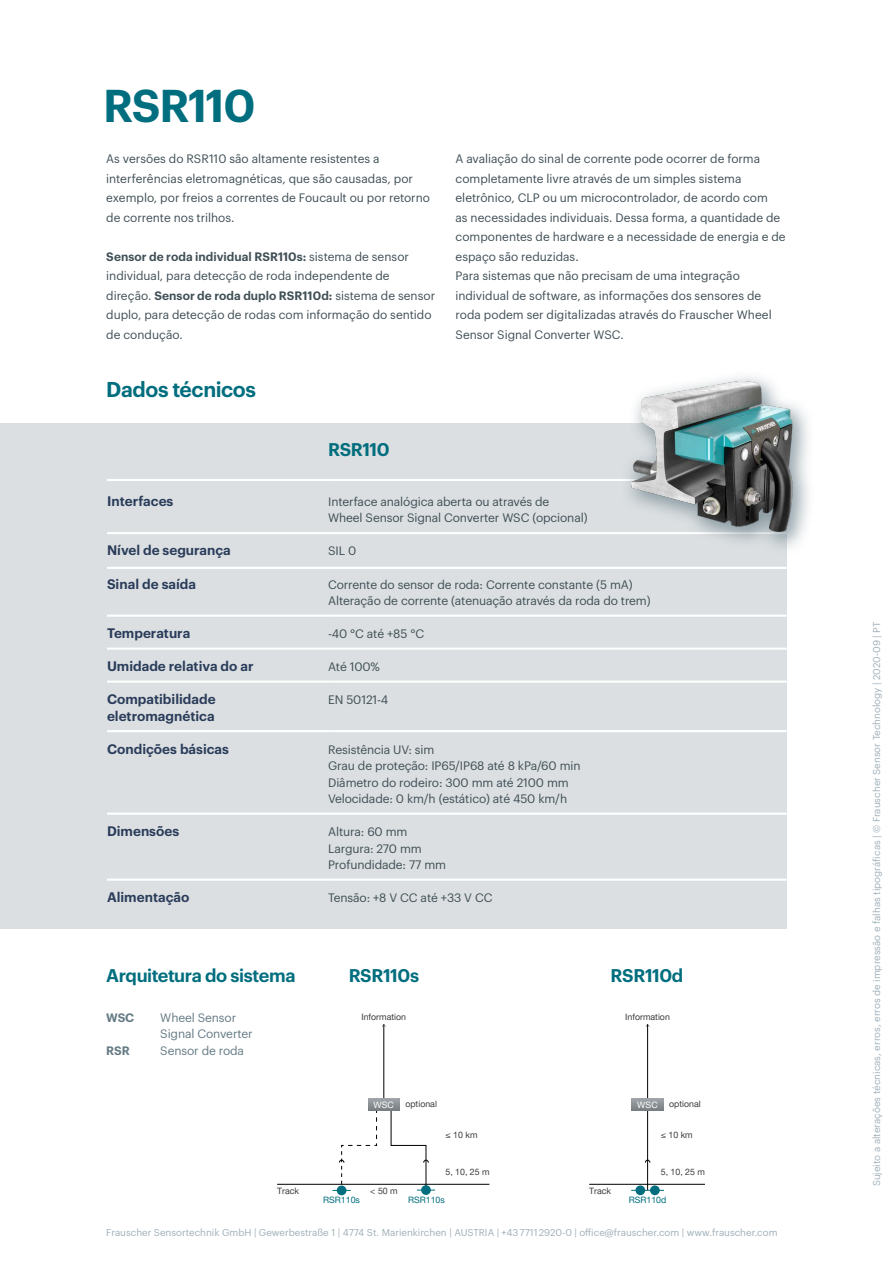
<style>
.page{position:relative;width:893px;height:1263px;background:#fff}
.page>*{position:absolute;margin:0;border:0;box-sizing:border-box;transform-origin:0 0}
.t1{font:600 45px "Graphik LCG";letter-spacing:-.035em;color:#006e7e}
.t2{font:600 21px "Graphik LCG";letter-spacing:-.02em;color:#006e7e}
.t3{font:600 18px "Graphik LCG";letter-spacing:-.025em;color:#006e7e}
.t4{font:600 13.5px/16.5px "Graphik LCG";color:#2a3c5a}
.t5{font:12px/19.5px "Graphik LCG";letter-spacing:-.005em;color:#3f4e55}
.t6{font:12px/16.5px "Graphik LCG";letter-spacing:-.01em;color:#647a84}
.t7{font:600 12px "Graphik LCG";letter-spacing:-.015em;color:#647a84}
.t8{font:9.75px "Graphik LCG";color:#9fafb9}
.t9{font:8.85px "Helvetica Neue LTW1 G";color:#3c3c3b}
.t10{font:8.85px "Helvetica Neue LTW1 G";color:#006e7e}
.t11{font:8.85px "Helvetica Neue LTW1 G";letter-spacing:.02em;color:#fff}
.s1{font-weight:600}
</style>
<div class="page">
<div style="left:0;top:423px;width:787px;height:506px;background:#dbdfe1"></div>
<hr style="left:107px;top:479px;width:221px;height:2px;background:#fff">
<hr style="left:328px;top:479px;width:459px;height:2px;background:#fff">
<hr style="left:107px;top:879px;width:221px;height:2px;background:#fff">
<hr style="left:328px;top:879px;width:459px;height:2px;background:#fff">
<hr style="left:107px;top:532px;width:221px;height:2px;background:#fff">
<hr style="left:328px;top:532px;width:459px;height:2px;background:#fff">
<hr style="left:107px;top:567px;width:221px;height:2px;background:#fff">
<hr style="left:328px;top:567px;width:459px;height:2px;background:#fff">
<hr style="left:107px;top:615px;width:221px;height:2px;background:#fff">
<hr style="left:328px;top:615px;width:459px;height:2px;background:#fff">
<hr style="left:107px;top:648px;width:221px;height:2px;background:#fff">
<hr style="left:328px;top:648px;width:459px;height:2px;background:#fff">
<hr style="left:107px;top:681px;width:221px;height:2px;background:#fff">
<hr style="left:328px;top:681px;width:459px;height:2px;background:#fff">
<hr style="left:107px;top:730px;width:221px;height:2px;background:#fff">
<hr style="left:328px;top:730px;width:459px;height:2px;background:#fff">
<hr style="left:107px;top:813px;width:221px;height:2px;background:#fff">
<hr style="left:328px;top:813px;width:459px;height:2px;background:#fff">
<hr style="left:384px;top:1024px;width:1px;height:85px;background:#000">
<hr style="left:277px;top:1184px;width:212px;height:1px;background:#000">
<svg style="left:368px;top:1098px;width:31px;height:13px"></svg>
<div style="left:337px;top:1185px;width:9px;height:10px;background:#006e7e;border-radius:50%"></div>
<svg style="left:332px;top:1111px;width:45px;height:80px"></svg>
<div style="left:421px;top:1185px;width:10px;height:10px;background:#006e7e;border-radius:50%"></div>
<svg style="left:391px;top:1110px;width:44px;height:80px"></svg>
<div style="left:635px;top:1185px;width:10px;height:10px;background:#006e7e;border-radius:50%"></div>
<div style="left:650px;top:1185px;width:10px;height:10px;background:#006e7e;border-radius:50%"></div>
<hr style="left:647px;top:1024px;width:1px;height:166px;background:#000">
<hr style="left:589px;top:1184px;width:116px;height:1px;background:#000">
<svg style="left:632px;top:1098px;width:31px;height:13px"></svg>
<hr style="left:631px;top:1190px;width:33px;height:1px;background:#006e7e">
<img style="left:628px;top:376px;width:181px;height:172px">
<h1 class="t1" style="left:103px;top:71px;width:154px">RSR110</h1>
<p class="t5" style="left:106px;top:148px;width:325px">As versões do RSR110 são altamente resistentes a interferências eletromagnéticas, que são causadas, por exemplo, por freios a correntes de Foucault ou por retorno de corrente nos trilhos.</p>
<p class="t5" style="left:106px;top:245px;width:330px"><span class="s1">Sensor de roda individual RSR110s:</span> sistema de sensor individual, para detecção de roda independente de direção. <span class="s1">Sensor de roda duplo RSR110d:</span> sistema de sensor duplo, para detecção de rodas com informação do sentido de condução.</p>
<h2 class="t2" style="left:106px;top:373px;width:151px">Dados técnicos</h2>
<h3 class="t3" style="left:328px;top:436px;width:63px">RSR110</h3>
<p class="t5" style="left:455px;top:148px;width:332px">A avaliação do sinal de corrente pode ocorrer de forma completamente livre através de um simples sistema eletrônico, CLP ou um microcontrolador, de acordo com<br>as necessidades individuais. Dessa forma, a quantidade de componentes de hardware e a necessidade de energia e de espaço são reduzidas.<br>Para sistemas que não precisam de uma integração individual de software, as informações dos sensores de roda podem ser digitalizadas através do Frauscher Wheel Sensor Signal Converter WSC.</p>
<p class="t4" style="left:107px;top:492px;width:68px">Interfaces</p>
<p class="t5" style="left:328px;top:492px;width:261px;line-height:16.5px">Interface analógica aberta ou através de<br>Wheel Sensor Signal Converter WSC (opcional)</p>
<p class="t4" style="left:107px;top:541px;width:125px">Nível de segurança</p>
<p class="t5" style="left:328px;top:540px;width:30px">SIL 0</p>
<p class="t4" style="left:107px;top:574px;width:91px">Sinal de saída</p>
<p class="t5" style="left:328px;top:575px;width:324px;line-height:16.5px">Corrente do sensor de roda: Corrente constante (5 mA)<br>Alteração de corrente (atenuação através da roda do trem)</p>
<p class="t4" style="left:107px;top:624px;width:85px">Temperatura</p>
<p class="t5" style="left:328px;top:623px;width:98px">-40 °C até +85 °C</p>
<p class="t4" style="left:107px;top:657px;width:148px">Umidade relativa do ar</p>
<p class="t5" style="left:328px;top:656px;width:53px">Até 100%</p>
<p class="t4" style="left:107px;top:690px;width:110px">Compatibilidade eletromagnética</p>
<p class="t5" style="left:328px;top:689px;width:62px">EN 50121-4</p>
<p class="t4" style="left:107px;top:739px;width:123px">Condições básicas</p>
<p class="t5" style="left:328px;top:740px;width:254px;line-height:16.5px">Resistência UV: sim<br>Grau de proteção: IP65/IP68 até 8 kPa/60 min Diâmetro do rodeiro: 300 mm até 2100 mm Velocidade: 0 km/h (estático) até 450 km/h</p>
<p class="t4" style="left:107px;top:822px;width:74px">Dimensões</p>
<p class="t5" style="left:328px;top:822px;width:120px;line-height:16.5px">Altura: 60 mm<br>Largura: 270 mm<br>Profundidade: 77 mm</p>
<p class="t4" style="left:107px;top:888px;width:84px">Alimentação</p>
<p class="t5" style="left:328px;top:887px;width:166px">Tensão: +8 V CC até +33 V CC</p>
<h3 class="t3" style="left:106px;top:962px;width:191px">Arquitetura do sistema</h3>
<h3 class="t3" style="left:349px;top:962px;width:72px">RSR110s</h3>
<h3 class="t3" style="left:611px;top:962px;width:74px">RSR110d</h3>
<p class="t7" style="left:106px;top:1008px;width:29px">WSC</p>
<p class="t6" style="left:160px;top:1008px;width:94px">Wheel Sensor<br>Signal Converter</p>
<p class="t7" style="left:106px;top:1041px;width:25px">RSR</p>
<p class="t6" style="left:160px;top:1041px;width:85px">Sensor de roda</p>
<p class="t9" style="left:277px;top:1185px;width:23px">Track</p>
<p class="t9" style="left:361px;top:1011px;width:46px">Information</p>
<p class="t11" style="left:373px;top:1099px;width:22px">WSC</p>
<p class="t9" style="left:405px;top:1099px;width:33px">optional</p>
<p class="t9" style="left:445px;top:1129px;width:34px">≤ 10 km</p>
<p class="t9" style="left:370px;top:1185px;width:29px">&lt; 50 m</p>
<p class="t9" style="left:445px;top:1167px;width:46px">5, 10, 25 m</p>
<p class="t10" style="left:323px;top:1194px;width:38px">RSR110s</p>
<p class="t10" style="left:408px;top:1194px;width:38px">RSR110s</p>
<p class="t9" style="left:625px;top:1011px;width:46px">Information</p>
<p class="t9" style="left:589px;top:1185px;width:23px">Track</p>
<p class="t11" style="left:637px;top:1099px;width:22px">WSC</p>
<p class="t9" style="left:669px;top:1099px;width:33px">optional</p>
<p class="t9" style="left:661px;top:1129px;width:34px">≤ 10 km</p>
<p class="t9" style="left:661px;top:1167px;width:46px">5, 10, 25 m</p>
<p class="t10" style="left:629px;top:1194px;width:39px">RSR110d</p>
<p class="t8" style="left:106px;top:1225px;width:673px">Frauscher Sensortechnik GmbH | Gewerbestraße 1 | 4774 St. Marienkirchen | AUSTRIA | +43 7711 2920-0 | office@frauscher.com | www.frauscher.com</p>
<p class="t8" style="left:869px;top:1186px;width:566px;rotate:-90deg">Sujeito a alterações técnicas, erros, erros de impressão e falhas tipográficas | © Frauscher Sensor Technology | 2020-09 | PT</p>
</div>
